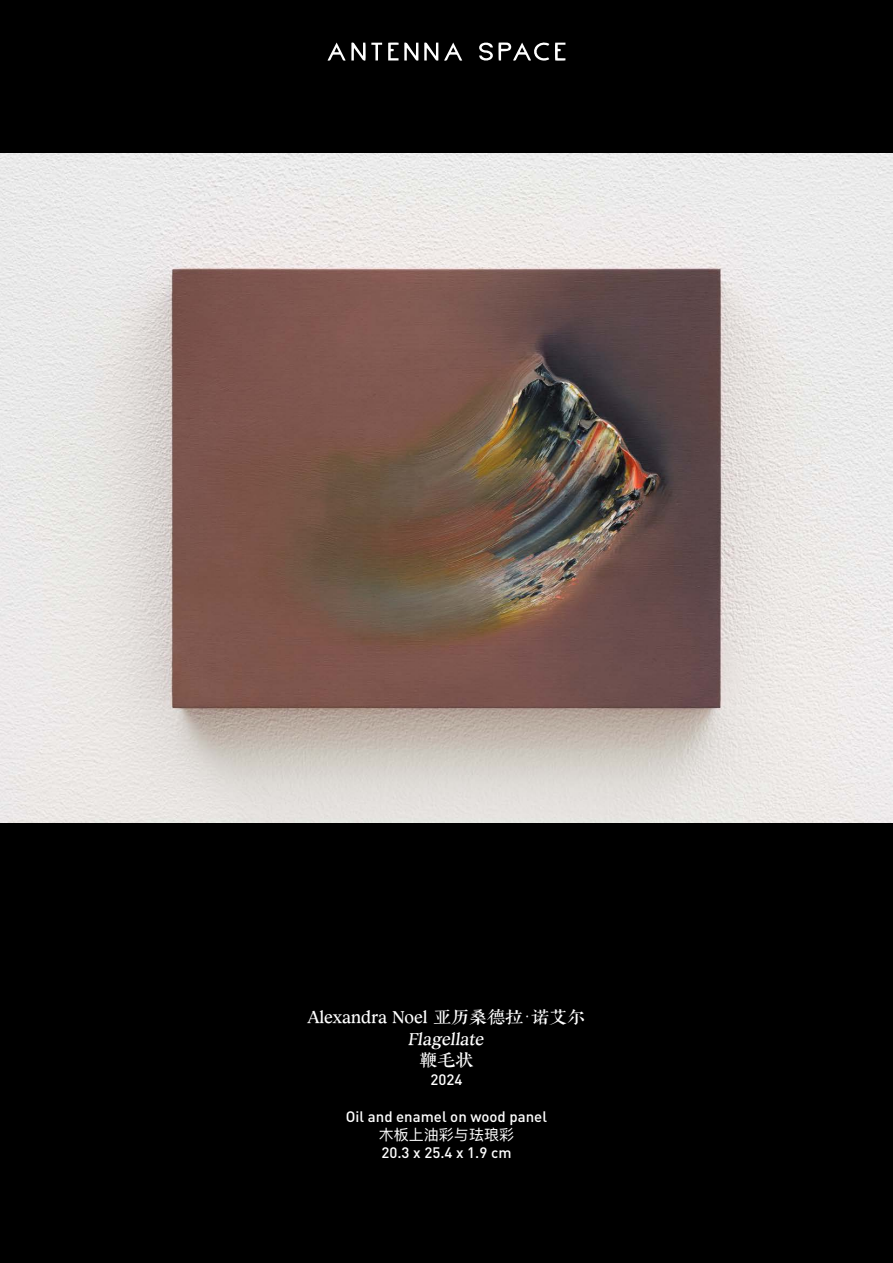
<style>
.page{position:relative;width:893px;height:1263px;background:#000}
.page>*{position:absolute;margin:0;border:0;box-sizing:border-box;transform-origin:0 0}
.t1{font:18px/21.6px "Aa Gu Dian Ke Ben Song";color:#fff;text-align:center}
.t2{font:500 15px "DIN";color:#fff}
.t3{font:15px "Ping Fang SC";color:#fff}
</style>
<div class="page">
<img style="left:0;top:153px;width:893px;height:670px">
<svg style="left:424px;top:42px;width:14px;height:19px"></svg>
<svg style="left:555px;top:43px;width:10px;height:18px"></svg>
<svg style="left:444px;top:43px;width:18px;height:18px"></svg>
<svg style="left:388px;top:42px;width:30px;height:19px"></svg>
<svg style="left:479px;top:42px;width:70px;height:19px"></svg>
<svg style="left:327px;top:42px;width:55px;height:19px"></svg>
<p class="t1" style="left:308px;top:1007px;width:279px">Alexandra Noel 亚历桑德拉·诺艾尔<br>Flagellate<br>鞭毛状</p>
<p class="t2" style="left:430px;top:1070px;width:33px">2024</p>
<p class="t2" style="left:346px;top:1106px;width:203px">Oil and enamel on wood panel</p>
<p class="t3" style="left:379px;top:1125px;width:136px">木板上油彩与珐琅彩</p>
<p class="t2" style="left:381px;top:1142px;width:131px">20.3 x 25.4 x 1.9 cm</p>
</div>
